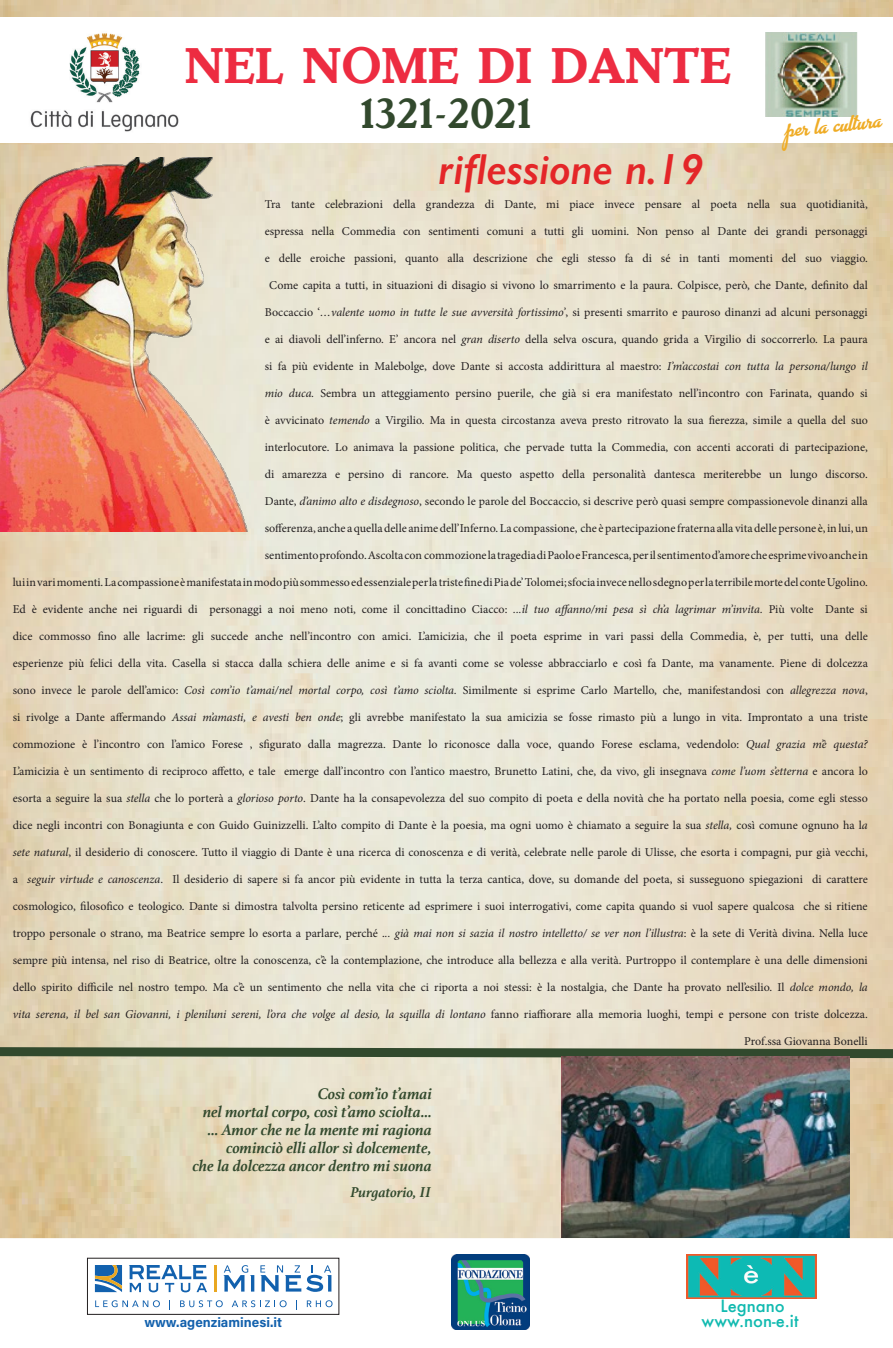
<style>
.page{position:relative;width:893px;height:1348px;background:#fff}
.page>*{position:absolute;margin:0;border:0;box-sizing:border-box;transform-origin:0 0}
.t1{font:700 46.5px "Parkinson";color:#ed2c41}
.t2{font:italic 600 43.5px "Gill Sans";color:#e42628}
.t3{font:700 39px "Parkinson";color:#32492d}
.t4{font:700 18px "Advertising Script";color:#efac26}
.t5{font:italic 700 16.5px "Athelas";color:#32492d}
.t6{font:500 16.5px "Futura";color:#10bab0}
.t7{font:italic 700 15px "Athelas";color:#32492d}
.t8{font:700 13.5px "Acumin Pro";color:#1361ad}
.t9{font:12px "Minion Pro";color:#231f20}
.t10{font:italic 12px "Minion Pro";letter-spacing:-.01em;color:#231f20}
.s1{font-style:italic}
.s2{font-style:normal}
</style>
<div class="page">
<img style="left:0;top:0;width:893px;height:1238px">
<img style="left:0;top:157px;width:253px;height:374px">
<img style="left:687px;top:1255px;width:129px;height:44px">
<div style="left:0;top:17px;width:893px;height:125px;background:#fff"></div>
<img style="left:30px;top:33px;width:149px;height:99px">
<img style="left:765px;top:33px;width:93px;height:84px">
<svg style="left:87px;top:1314px;width:244px;height:1px"></svg>
<img style="left:451px;top:1254px;width:78px;height:76px">
<svg style="left:95px;top:1265px;width:27px;height:27px"></svg>
<svg style="left:129px;top:1265px;width:78px;height:27px"></svg>
<hr style="left:214px;top:1265px;width:2px;height:27px;background:#e9a720">
<svg style="left:95px;top:1300px;width:65px;height:7px"></svg>
<svg style="left:180px;top:1300px;width:43px;height:7px"></svg>
<svg style="left:232px;top:1300px;width:55px;height:7px"></svg>
<svg style="left:307px;top:1300px;width:26px;height:7px"></svg>
<svg style="left:224px;top:1265px;width:30px;height:26px"></svg>
<svg style="left:260px;top:1265px;width:71px;height:27px"></svg>
<svg style="left:0;top:1043px;width:893px;height:20px;background:#8f957b"></svg>
<img style="left:561px;top:1057px;width:289px;height:180px">
<p class="t1" style="left:185px;top:36px;width:548px">NEL NOME DI DANTE</p>
<p class="t3" style="left:360px;top:89px;width:173px">1321-2021</p>
<p class="t4" style="left:784px;top:121px;width:99px;rotate:-6deg">per la cultura</p>
<p class="t2" style="left:438px;top:143px;width:267px">riflessione n.19</p>
<p class="t9" style="left:265px;top:196px;width:604px">Tra tante celebrazioni della grandezza di Dante, mi piace invece pensare al poeta nella sua quotidianità,</p>
<p class="t9" style="left:265px;top:223px;width:605px">espressa nella Commedia con sentimenti comuni a tutti gli uomini. Non penso al Dante dei grandi personaggi</p>
<p class="t9" style="left:265px;top:250px;width:605px">e delle eroiche passioni, quanto alla descrizione che egli stesso fa di sé in tanti momenti del suo viaggio.</p>
<p class="t9" style="left:269px;top:277px;width:600px">Come capita a tutti, in situazioni di disagio si vivono lo smarrimento e la paura. Colpisce, però, che Dante, definito dal</p>
<p class="t9" style="left:265px;top:304px;width:604px">Boccaccio ‘<span class="s1">…valente uomo in tutte le sue avversità fortissimo’</span>, si presenti smarrito e pauroso dinanzi ad alcuni personaggi</p>
<p class="t9" style="left:265px;top:331px;width:604px">e ai diavoli dell’inferno. E’ ancora nel <span class="s1">gran diserto</span> della selva oscura, quando grida a Virgilio di soccorrerlo. La paura</p>
<p class="t9" style="left:265px;top:358px;width:605px">si fa più evidente in Malebolge, dove Dante si accosta addirittura al maestro: <span class="s1">I’m’accostai con tutta la persona/lungo il</span></p>
<p class="t9" style="left:265px;top:385px;width:605px"><span class="s1">mio duca.</span> Sembra un atteggiamento persino puerile, che già si era manifestato nell’incontro con Farinata, quando si</p>
<p class="t9" style="left:265px;top:412px;width:605px">è avvicinato <span class="s1">temendo</span> a Virgilio. Ma in questa circostanza aveva presto ritrovato la sua fierezza, simile a quella del suo</p>
<p class="t9" style="left:265px;top:439px;width:604px">interlocutore. Lo animava la passione politica, che pervade tutta la Commedia, con accenti accorati di partecipazione,</p>
<p class="t9" style="left:265px;top:466px;width:604px">di amarezza e persino di rancore. Ma questo aspetto della personalità dantesca meriterebbe un lungo discorso.</p>
<p class="t9" style="left:265px;top:493px;width:605px">Dante, <span class="s1">d’animo alto e disdegnoso</span>, secondo le parole del Boccaccio, si descrive però quasi sempre compassionevole dinanzi alla</p>
<p class="t9" style="left:265px;top:520px;width:605px">sofferenza, anche a quella delle anime dell’Inferno. La compassione, che è partecipazione fraterna alla vita delle persone è, in lui, un</p>
<p class="t9" style="left:265px;top:547px;width:605px">sentimento profondo. Ascolta con commozione la tragedia di Paolo e Francesca, per il sentimento d’amore che esprime vivo anche in</p>
<p class="t9" style="left:13px;top:574px;width:857px">lui in vari momenti. La compassione è manifestata in modo più sommesso ed essenziale per la triste fine di Pia de’ Tolomei; sfocia invece nello sdegno per la terribile morte del conte Ugolino.</p>
<p class="t9" style="left:13px;top:601px;width:856px">Ed è evidente anche nei riguardi di personaggi a noi meno noti, come il concittadino Ciacco: <span class="s1">...il tuo affanno/mi pesa sì ch’a lagrimar m’invita.</span> Più volte Dante si</p>
<p class="t9" style="left:13px;top:628px;width:856px">dice commosso fino alle lacrime: gli succede anche nell’incontro con amici. L’amicizia, che il poeta esprime in vari passi della Commedia, è, per tutti, una delle</p>
<p class="t9" style="left:13px;top:655px;width:857px">esperienze più felici della vita. Casella si stacca dalla schiera delle anime e si fa avanti come se volesse abbracciarlo e così fa Dante, ma vanamente. Piene di dolcezza</p>
<p class="t9" style="left:13px;top:682px;width:856px">sono invece le parole dell’amico: <span class="s1">Così com’io t’amai/nel mortal corpo, così t’amo sciolta.</span> Similmente si esprime Carlo Martello, che, manifestandosi con <span class="s1">allegrezza nova</span>,</p>
<p class="t9" style="left:13px;top:709px;width:857px">si rivolge a Dante affermando <span class="s1">Assai m’amasti, e avesti ben onde</span>; gli avrebbe manifestato la sua amicizia se fosse rimasto più a lungo in vita. Improntato a una triste</p>
<p class="t9" style="left:13px;top:736px;width:857px">commozione è l’incontro con l’amico Forese , sfigurato dalla magrezza. Dante lo riconosce dalla voce, quando Forese esclama, vedendolo: <span class="s1">Qual grazia m’è questa?</span></p>
<p class="t9" style="left:13px;top:763px;width:857px">L’amicizia è un sentimento di reciproco affetto, e tale emerge dall’incontro con l’antico maestro, Brunetto Latini, che, da vivo, gli insegnava <span class="s1">come l’uom s’etterna</span> e ancora lo</p>
<p class="t9" style="left:13px;top:790px;width:856px">esorta a seguire la sua <span class="s1">stella</span> che lo porterà a <span class="s1">glorioso porto</span>. Dante ha la consapevolezza del suo compito di poeta e della novità che ha portato nella poesia, come egli stesso</p>
<p class="t9" style="left:13px;top:817px;width:857px">dice negli incontri con Bonagiunta e con Guido Guinizzelli. L’alto compito di Dante è la poesia, ma ogni uomo è chiamato a seguire la sua <span class="s1">stella,</span> così comune ognuno ha l<span class="s1">a</span></p>
<p class="t9" style="left:13px;top:844px;width:856px"><span class="s1">sete natural</span>, il desiderio di conoscere. Tutto il viaggio di Dante è una ricerca di conoscenza e di verità, celebrate nelle parole di Ulisse, che esorta i compagni, pur già vecchi,</p>
<p class="t9" style="left:13px;top:871px;width:856px">a <span class="s1">seguir virtude e canoscenza</span>. Il desiderio di sapere si fa ancor più evidente in tutta la terza cantica, dove, su domande del poeta, si susseguono spiegazioni di carattere</p>
<p class="t9" style="left:13px;top:898px;width:856px">cosmologico, filosofico e teologico. Dante si dimostra talvolta persino reticente ad esprimere i suoi interrogativi, come capita quando si vuol sapere qualcosa che si ritiene</p>
<p class="t9" style="left:13px;top:925px;width:857px">troppo personale o strano, ma Beatrice sempre lo esorta a parlare, perché .<span class="s1">.. già mai non si sazia il nostro intelletto/ se ver non l’illustra</span>: è la sete di Verità divina. Nella luce</p>
<p class="t9" style="left:13px;top:952px;width:856px">sempre più intensa, nel riso di Beatrice, oltre la conoscenza, c’è la contemplazione, che introduce alla bellezza e alla verità. Purtroppo il contemplare è una delle dimensioni</p>
<p class="t9" style="left:13px;top:979px;width:857px">dello spirito difficile nel nostro tempo. Ma c’è un sentimento che nella vita che ci riporta a noi stessi: è la nostalgia, che Dante ha provato nell’esilio. Il <span class="s1">dolce mondo, la</span></p>
<p class="t10" style="left:13px;top:1005px;width:857px">vita serena, il bel san Giovanni, i pleniluni sereni, l’ora che volge al desio, la squilla di lontano <span class="s2">fanno riaffiorare alla memoria luoghi, tempi e persone con triste dolcezza.</span></p>
<p class="t9" style="left:744px;top:1033px;width:125px">Prof.ssa Giovanna Bonelli</p>
<p class="t5" style="left:318px;top:1081px;width:116px">Così com’io t’amai</p>
<p class="t5" style="left:203px;top:1099px;width:231px">nel mortal corpo, così t’amo sciolta…</p>
<p class="t5" style="left:208px;top:1117px;width:225px">… Amor che ne la mente mi ragiona</p>
<p class="t5" style="left:227px;top:1135px;width:207px">cominciò elli allor sì dolcemente,</p>
<p class="t5" style="left:193px;top:1153px;width:241px">che la dolcezza ancor dentro mi suona</p>
<p class="t7" style="left:350px;top:1180px;width:82px">Purgatorio, II</p>
<p class="t8" style="left:144px;top:1312px;width:139px">www.agenziaminesi.it</p>
<p class="t6" style="left:720px;top:1294px;width:66px">Legnano</p>
<p class="t6" style="left:702px;top:1309px;width:98px">www.non-e.it</p>
</div>
